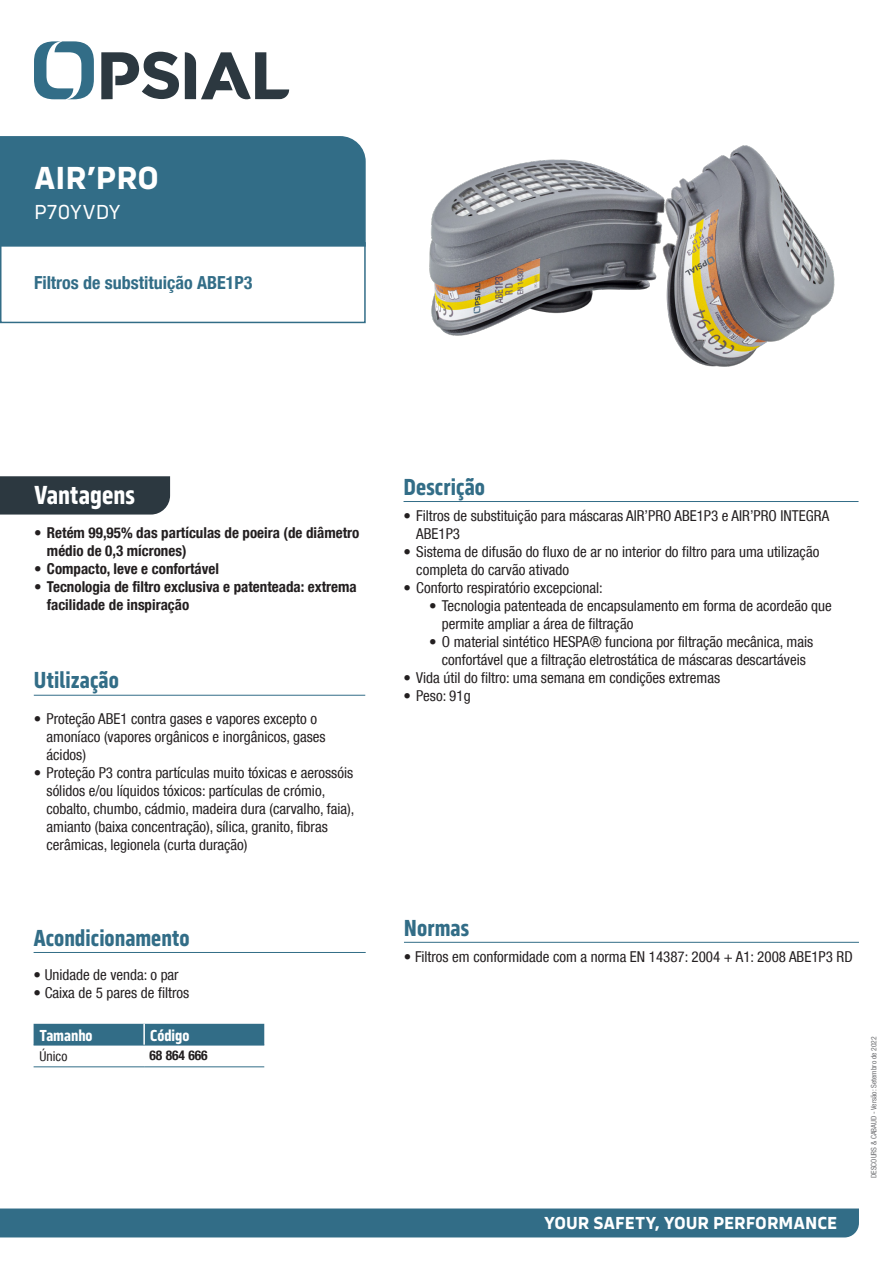
<style>
.page{position:relative;width:893px;height:1263px;background:#fff}
.page>*{position:absolute;margin:0;border:0;box-sizing:border-box;transform-origin:0 0}
.t1{font:700 33px "Serca";color:#fff}
.t2{font:700 27px "Serca Condensed";color:#fff}
.t3{font:700 24px "Serca Condensed";color:#326d87}
.t4{font:21px "Serca";letter-spacing:-.01em;color:#fff}
.t5{font:700 condensed 18px "Helvetica Neue LT Com";color:#326d87}
.t6{font:700 18px "Serca";color:#fff}
.t7{font:700 16.5px "Serca Condensed";color:#fff}
.t8{font:condensed 15px/18px "Helvetica Neue LT Com";color:#231f20}
.t9{font:700 condensed 15px/18px "Helvetica Neue LT Com";color:#231f20}
.t10{font:700 condensed 13.5px "Helvetica Neue LT Com";color:#231f20}
.t11{font:condensed 13.5px "Helvetica Neue LT Com";color:#231f20}
.t12{font:condensed 7.5px "Helvetica Neue LT Com";color:#6c6d70}
</style>
<div class="page">
<div style="left:0;top:1208px;width:859px;height:29px;background:#326d87"></div>
<svg style="left:34px;top:41px;width:60px;height:58px"></svg>
<svg style="left:185px;top:52px;width:104px;height:48px"></svg>
<svg style="left:101px;top:52px;width:78px;height:47px"></svg>
<img style="left:429px;top:145px;width:406px;height:222px">
<hr style="left:34px;top:952px;width:332px;height:1px;background:#326d87">
<hr style="left:404px;top:501px;width:454px;height:1px;background:#326d87">
<hr style="left:404px;top:942px;width:455px;height:1px;background:#326d87">
<hr style="left:34px;top:695px;width:331px;height:1px;background:#326d87">
<div style="left:0;top:476px;width:170px;height:38px;background:#2c3840"></div>
<div style="left:0;top:242px;width:366px;height:81px;border:2px solid #326d87"></div>
<div style="left:0;top:136px;width:366px;height:111px;background:#326d87"></div>
<div style="left:34px;top:1024px;width:230px;height:21px;background:#326d87"></div>
<hr style="left:34px;top:1045px;width:110px;height:1px;background:#326d87">
<hr style="left:144px;top:1045px;width:120px;height:1px;background:#326d87">
<hr style="left:34px;top:1066px;width:110px;height:1px;background:#326d87">
<hr style="left:143px;top:1024px;width:2px;height:21px;background:#fff">
<hr style="left:144px;top:1066px;width:120px;height:1px;background:#326d87">
<h1 class="t1" style="left:34px;top:158px;width:126px">AIR’PRO</h1>
<h3 class="t4" style="left:34px;top:200px;width:88px">P70YVDY</h3>
<p class="t5" style="left:34px;top:272px;width:220px">Filtros de substituição ABE1P3</p>
<h2 class="t2" style="left:34px;top:479px;width:102px">Vantagens</h2>
<p class="t9" style="left:47px;top:524px;width:314px;text-indent:-13px">• Retém 99,95% das partículas de poeira (de diâmetro médio de 0,3 mícrones)</p>
<p class="t9" style="left:34px;top:560px;width:186px">• Compacto, leve e confortável</p>
<p class="t9" style="left:47px;top:578px;width:311px;text-indent:-13px">• Tecnologia de filtro exclusiva e patenteada: extrema facilidade de inspiração</p>
<h3 class="t3" style="left:34px;top:666px;width:87px">Utilização</h3>
<p class="t8" style="left:47px;top:710px;width:281px;text-indent:-13px">• Proteção ABE1 contra gases e vapores excepto o amoníaco (vapores orgânicos e inorgânicos, gases ácidos)</p>
<p class="t8" style="left:47px;top:764px;width:309px;text-indent:-13px">• Proteção P3 contra partículas muito tóxicas e aerossóis sólidos e/ou líquidos tóxicos: partículas de crómio, cobalto, chumbo, cádmio, madeira dura (carvalho, faia), amianto (baixa concentração), sílica, granito, fibras cerâmicas, legionela (curta duração)</p>
<h3 class="t3" style="left:34px;top:924px;width:158px">Acondicionamento</h3>
<p class="t8" style="left:34px;top:965px;width:147px">• Unidade de venda: o par</p>
<p class="t8" style="left:34px;top:983px;width:157px">• Caixa de 5 pares de filtros</p>
<p class="t7" style="left:40px;top:1026px;width:55px">Tamanho</p>
<p class="t7" style="left:150px;top:1026px;width:41px">Código</p>
<p class="t11" style="left:40px;top:1048px;width:29px">Único</p>
<p class="t10" style="left:149px;top:1047px;width:60px">68 864 666</p>
<h3 class="t3" style="left:404px;top:473px;width:83px">Descrição</h3>
<p class="t8" style="left:416px;top:506px;width:414px;text-indent:-13px">• Filtros de substituição para máscaras AIR’PRO ABE1P3 e AIR’PRO INTEGRA<br>ABE1P3</p>
<p class="t8" style="left:416px;top:542px;width:405px;text-indent:-13px">• Sistema de difusão do fluxo de ar no interior do filtro para uma utilização completa do carvão ativado</p>
<p class="t8" style="left:404px;top:578px;width:201px">• Conforto respiratório excepcional:</p>
<p class="t8" style="left:442px;top:596px;width:392px;text-indent:-13px">• Tecnologia patenteada de encapsulamento em forma de acordeão que permite ampliar a área de filtração</p>
<p class="t8" style="left:429px;top:632px;width:386px;text-align:center">• O material sintético HESPA® funciona por filtração mecânica, mais confortável que a filtração eletrostática de máscaras descartáveis</p>
<p class="t8" style="left:404px;top:668px;width:318px">• Vida útil do filtro: uma semana em condições extremas</p>
<p class="t8" style="left:404px;top:686px;width:69px">• Peso: 91g</p>
<h3 class="t3" style="left:404px;top:914px;width:67px">Normas</h3>
<p class="t8" style="left:404px;top:947px;width:450px">• Filtros em conformidade com a norma EN 14387: 2004 + A1: 2008 ABE1P3 RD</p>
<p class="t6" style="left:544px;top:1212px;width:295px">YOUR SAFETY, YOUR PERFORMANCE</p>
<p class="t12" style="left:869px;top:1178px;width:143px;rotate:-90deg">DESCOURS &amp; CABAUD - Versão: Setembro de 2022</p>
</div>
